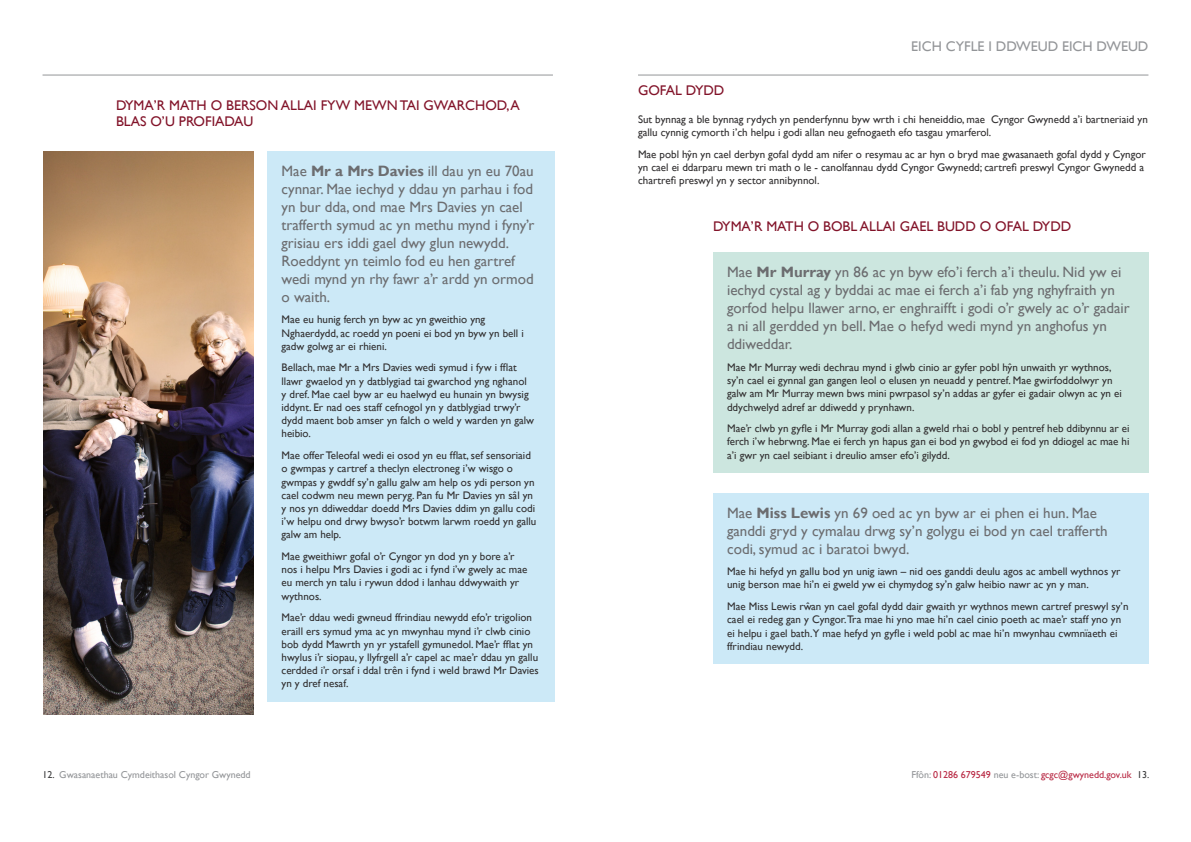
<style>
.page{position:relative;width:1191px;height:842px;background:#fff}
.page>*{position:absolute;margin:0;border:0;box-sizing:border-box;transform-origin:0 0}
.t1{font:15px/18px "Gill Sans";color:#6c6d70}
.t2{font:14px/16.8px "Gill Sans";color:#821329}
.t3{font:14px "Gill Sans";color:#939598}
.t4{font:11px/13.2px "Gill Sans";color:#312f30}
.t5{font:10px "Gill Sans";color:#b82843}
.t6{font:10px "Gill Sans";color:#939598}
.s1{font-weight:700}
.s2{color:#3e3e3f}
.s3{color:#939598}
</style>
<div class="page">
<hr style="left:638px;top:75px;width:510px;height:1px;background:#939598">
<hr style="left:43px;top:75px;width:510px;height:1px;background:#939598">
<div style="left:267px;top:151px;width:287px;height:550px;background:#cce9f7"></div>
<img style="left:43px;top:152px;width:210px;height:563px">
<div style="left:713px;top:253px;width:435px;height:220px;background:#cce6df"></div>
<div style="left:713px;top:493px;width:435px;height:171px;background:#cce9f7"></div>
<p class="t2" style="left:116px;top:97px;width:405px">DYMA’R MATH O BERSON ALLAI FYW MEWN TAI GWARCHOD, A<br>BLAS O’U PROFIADAU</p>
<p class="t1" style="left:281px;top:162px;width:254px">Mae <span class="s1">Mr a Mrs Davies</span> ill dau yn eu 70au cynnar. Mae iechyd y ddau yn parhau i fod yn bur dda, ond mae Mrs Davies yn cael trafferth symud ac yn methu mynd i fyny’r grisiau ers iddi gael dwy glun newydd.<br>Roeddynt yn teimlo fod eu hen gartref wedi mynd yn rhy fawr a’r ardd yn ormod o waith.</p>
<p class="t4" style="left:281px;top:313px;width:244px">Mae eu hunig ferch yn byw ac yn gweithio yng<br>Nghaerdydd, ac roedd yn poeni ei bod yn byw yn bell i gadw golwg ar ei rhieni.</p>
<p class="t4" style="left:281px;top:361px;width:254px">Bellach, mae Mr a Mrs Davies wedi symud i fyw i fflat llawr gwaelod yn y datblygiad tai gwarchod yng nghanol y dref. Mae cael byw ar eu haelwyd eu hunain yn bwysig iddynt. Er nad oes staff cefnogol yn y datblygiad trwy’r dydd maent bob amser yn falch o weld y warden yn galw heibio.</p>
<p class="t4" style="left:281px;top:449px;width:256px">Mae offer Teleofal wedi ei osod yn eu fflat, sef sensoriaid o gwmpas y cartref a theclyn electroneg i’w wisgo o gwmpas y gwddf sy’n gallu galw am help os ydi person yn cael codwm neu mewn peryg. Pan fu Mr Davies yn sâl yn y nos yn ddiweddar doedd Mrs Davies ddim yn gallu codi i’w helpu ond drwy bwyso’r botwm larwm roedd yn gallu galw am help.</p>
<p class="t4" style="left:281px;top:550px;width:247px">Mae gweithiwr gofal o’r Cyngor yn dod yn y bore a’r nos i helpu Mrs Davies i godi ac i fynd i’w gwely ac mae eu merch yn talu i rywun ddod i lanhau ddwywaith yr wythnos.</p>
<p class="t4" style="left:281px;top:611px;width:259px">Mae’r ddau wedi gwneud ffrindiau newydd efo’r trigolion eraill ers symud yma ac yn mwynhau mynd i’r clwb cinio bob dydd Mawrth yn yr ystafell gymunedol. Mae’r fflat yn hwylus i’r siopau, y llyfrgell a’r capel ac mae’r ddau yn gallu cerdded i’r orsaf i ddal trên i fynd i weld brawd Mr Davies yn y dref nesaf.</p>
<p class="t3" style="left:911px;top:38px;width:239px">EICH CYFLE I DDWEUD EICH DWEUD</p>
<p class="t2" style="left:638px;top:83px;width:88px">GOFAL DYDD</p>
<p class="t4" style="left:638px;top:113px;width:511px">Sut bynnag a ble bynnag rydych yn penderfynnu byw wrth i chi heneiddio, mae Cyngor Gwynedd a’i bartneriaid yn gallu cynnig cymorth i’ch helpu i godi allan neu gefnogaeth efo tasgau ymarferol.</p>
<p class="t4" style="left:638px;top:148px;width:509px">Mae pobl hyˆn yn cael derbyn gofal dydd am nifer o resymau ac ar hyn o bryd mae gwasanaeth gofal dydd y Cyngor yn cael ei ddarparu mewn tri math o le - canolfannau dydd Cyngor Gwynedd; cartrefi preswyl Cyngor Gwynedd a chartrefi preswyl yn y sector annibynnol.</p>
<p class="t2" style="left:713px;top:218px;width:360px">DYMA’R MATH O BOBL ALLAI GAEL BUDD O OFAL DYDD</p>
<p class="t1" style="left:727px;top:263px;width:404px">Mae <span class="s1">Mr Murray</span> yn 86 ac yn byw efo’i ferch a’i theulu. Nid yw ei iechyd cystal ag y byddai ac mae ei ferch a’i fab yng nghyfraith yn gorfod helpu llawer arno, er enghraifft i godi o’r gwely ac o’r gadair a ni all gerdded yn bell. Mae o hefyd wedi mynd yn anghofus yn ddiweddar.</p>
<p class="t4" style="left:727px;top:361px;width:396px">Mae Mr Murray wedi dechrau mynd i glwb cinio ar gyfer pobl hyˆn unwaith yr wythnos, sy’n cael ei gynnal gan gangen leol o elusen yn neuadd y pentref. Mae gwirfoddolwyr yn galw am Mr Murray mewn bws mini pwrpasol sy’n addas ar gyfer ei gadair olwyn ac yn ei ddychwelyd adref ar ddiwedd y prynhawn.</p>
<p class="t4" style="left:727px;top:422px;width:404px;text-align:justify">Mae’r clwb yn gyfle i Mr Murray godi allan a gweld rhai o bobl y pentref heb ddibynnu ar ei ferch i’w hebrwng. Mae ei ferch yn hapus gan ei bod yn gwybod ei fod yn ddiogel ac mae hi a’i gwr yn cael seibiant i dreulio amser efo’i gilydd.</p>
<p class="t1" style="left:727px;top:504px;width:382px">Mae <span class="s1">Miss Lewis</span> yn 69 oed ac yn byw ar ei phen ei hun. Mae ganddi gryd y cymalau drwg sy’n golygu ei bod yn cael trafferth codi, symud ac i baratoi bwyd.</p>
<p class="t4" style="left:727px;top:565px;width:395px">Mae hi hefyd yn gallu bod yn unig iawn – nid oes ganddi deulu agos ac ambell wythnos yr unig berson mae hi’n ei gweld yw ei chymydog sy’n galw heibio nawr ac yn y man.</p>
<p class="t4" style="left:727px;top:600px;width:403px">Mae Miss Lewis rwˆan yn cael gofal dydd dair gwaith yr wythnos mewn cartref preswyl sy’n cael ei redeg gan y Cyngor.Tra mae hi yno mae hi’n cael cinio poeth ac mae’r staff yno yn ei helpu i gael bath.Y mae hefyd yn gyfle i weld pobl ac mae hi’n mwynhau cwmnïaeth ei ffrindiau newydd.</p>
<p class="t6" style="left:43px;top:769px;width:210px"><span class="s2">12.</span> Gwasanaethau Cymdeithasol Cyngor Gwynedd</p>
<p class="t5" style="left:911px;top:769px;width:239px"><span class="s3">Ffôn:</span> 01286 679549 <span class="s3">neu e-bost:</span> gcgc@gwynedd.gov.uk <span class="s2">13.</span></p>
</div>
